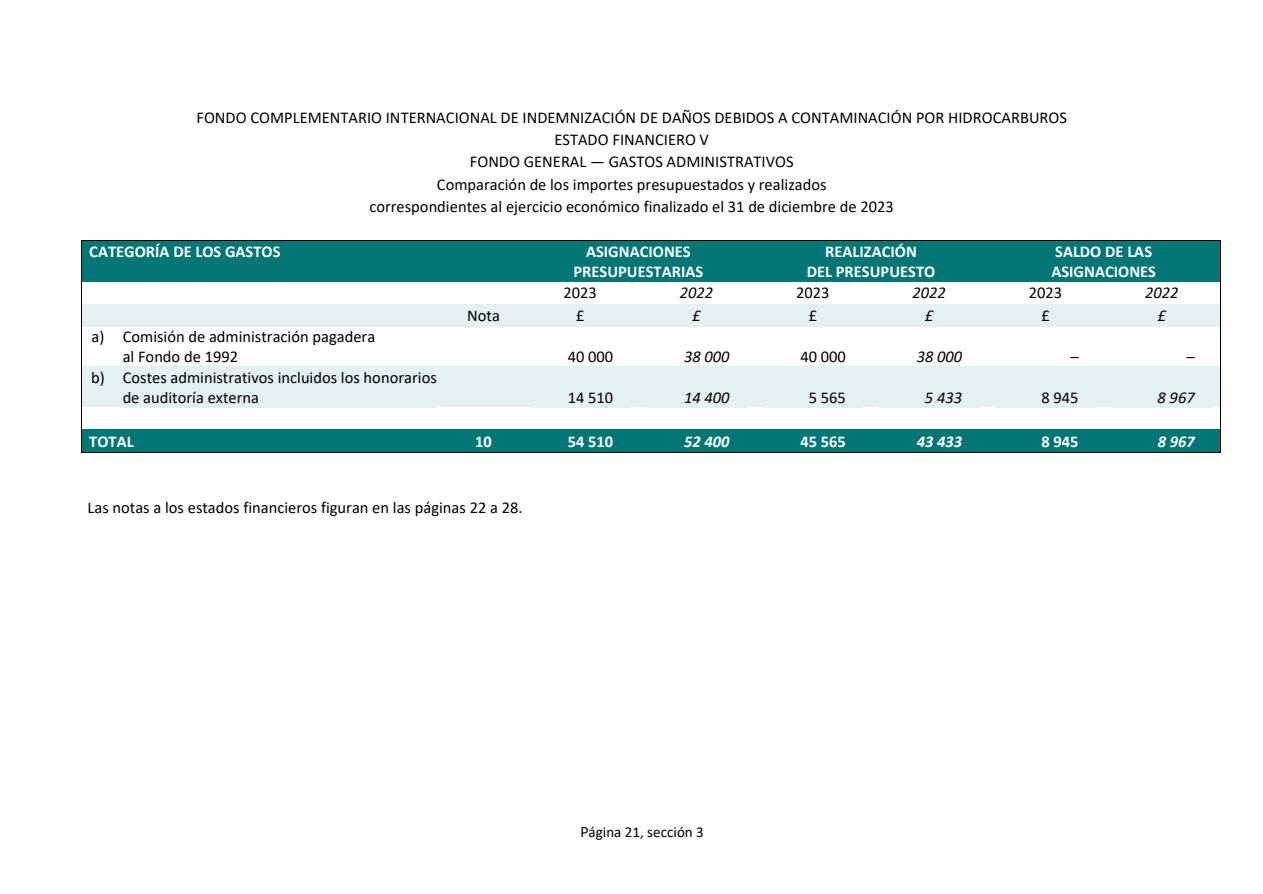
<style>
.page{position:relative;width:1263px;height:894px;background:#fff}
.page>*{position:absolute;margin:0;border:0;box-sizing:border-box;transform-origin:0 0}
.t1{font:16.5px/20.1px "Calibri";color:#000}
.t2{font:700 16.5px/20.1px "Calibri";color:#fff;text-align:center}
.t3{font:italic 16.5px "Calibri";color:#000}
.t4{font:italic 700 16.5px "Calibri";color:#fff}
.t5{font:15px "Calibri";color:#000}
.s1{font-family:"Adobe Clean"}
</style>
<div class="page">
<div style="left:82px;top:241px;width:363px;height:40px;background:#027675"></div>
<div style="left:445px;top:241px;width:77px;height:40px;background:#027675"></div>
<div style="left:522px;top:241px;width:233px;height:40px;background:#027675"></div>
<div style="left:755px;top:241px;width:232px;height:40px;background:#027675"></div>
<div style="left:987px;top:241px;width:233px;height:40px;background:#027675"></div>
<hr style="left:82px;top:240px;width:363px;height:1px;background:#000">
<hr style="left:446px;top:240px;width:76px;height:1px;background:#000">
<hr style="left:523px;top:240px;width:232px;height:1px;background:#000">
<hr style="left:755px;top:240px;width:232px;height:1px;background:#000">
<hr style="left:988px;top:240px;width:232px;height:1px;background:#000">
<hr style="left:81px;top:241px;width:1px;height:40px;background:#000">
<hr style="left:1220px;top:241px;width:1px;height:40px;background:#000">
<div style="left:82px;top:304px;width:33px;height:22px;background:#e5f1f1"></div>
<div style="left:115px;top:304px;width:330px;height:22px;background:#e5f1f1"></div>
<div style="left:445px;top:304px;width:77px;height:22px;background:#e5f1f1"></div>
<div style="left:522px;top:304px;width:116px;height:22px;background:#e5f1f1"></div>
<div style="left:638px;top:304px;width:117px;height:22px;background:#e5f1f1"></div>
<div style="left:755px;top:304px;width:116px;height:22px;background:#e5f1f1"></div>
<div style="left:871px;top:304px;width:116px;height:22px;background:#e5f1f1"></div>
<div style="left:987px;top:304px;width:117px;height:22px;background:#e5f1f1"></div>
<div style="left:1104px;top:304px;width:116px;height:22px;background:#e5f1f1"></div>
<svg style="left:81px;top:281px;width:1px;height:45px"></svg>
<svg style="left:1220px;top:281px;width:1px;height:45px"></svg>
<hr style="left:81px;top:326px;width:1px;height:40px;background:#000">
<hr style="left:1220px;top:326px;width:1px;height:40px;background:#000">
<div style="left:82px;top:366px;width:33px;height:41px;background:#e5f1f1"></div>
<div style="left:115px;top:366px;width:330px;height:41px;background:#e5f1f1"></div>
<div style="left:445px;top:366px;width:77px;height:41px;background:#e5f1f1"></div>
<div style="left:522px;top:366px;width:116px;height:41px;background:#e5f1f1"></div>
<div style="left:638px;top:366px;width:117px;height:41px;background:#e5f1f1"></div>
<div style="left:755px;top:366px;width:116px;height:41px;background:#e5f1f1"></div>
<div style="left:871px;top:366px;width:116px;height:41px;background:#e5f1f1"></div>
<div style="left:987px;top:366px;width:117px;height:41px;background:#e5f1f1"></div>
<div style="left:1104px;top:366px;width:116px;height:41px;background:#e5f1f1"></div>
<hr style="left:81px;top:366px;width:1px;height:41px;background:#000">
<hr style="left:1220px;top:366px;width:1px;height:41px;background:#000">
<div style="left:82px;top:429px;width:363px;height:23px;background:#027675"></div>
<div style="left:445px;top:429px;width:77px;height:23px;background:#027675"></div>
<div style="left:522px;top:429px;width:116px;height:23px;background:#027675"></div>
<div style="left:638px;top:429px;width:117px;height:23px;background:#027675"></div>
<div style="left:755px;top:429px;width:116px;height:23px;background:#027675"></div>
<div style="left:871px;top:429px;width:116px;height:23px;background:#027675"></div>
<div style="left:987px;top:429px;width:117px;height:23px;background:#027675"></div>
<div style="left:1104px;top:429px;width:116px;height:23px;background:#027675"></div>
<svg style="left:81px;top:407px;width:1px;height:46px"></svg>
<hr style="left:82px;top:452px;width:363px;height:1px;background:#000">
<hr style="left:445px;top:452px;width:77px;height:1px;background:#000">
<hr style="left:522px;top:452px;width:116px;height:1px;background:#000">
<hr style="left:638px;top:452px;width:117px;height:1px;background:#000">
<hr style="left:754px;top:452px;width:117px;height:1px;background:#000">
<hr style="left:871px;top:452px;width:116px;height:1px;background:#000">
<hr style="left:987px;top:452px;width:117px;height:1px;background:#000">
<hr style="left:1103px;top:452px;width:117px;height:1px;background:#000">
<svg style="left:1220px;top:407px;width:1px;height:46px"></svg>
<p class="t1" style="left:196px;top:107px;width:872px">FONDO COMPLEMENTARIO INTERNACIONAL DE INDEMNIZACIÓN DE DAÑOS DEBIDOS A CONTAMINACIÓN POR HIDROCARBUROS</p>
<p class="t1" style="left:554px;top:129px;width:156px">ESTADO FINANCIERO V</p>
<p class="t1" style="left:470px;top:151px;width:325px">FONDO GENERAL — GASTOS ADMINISTRATIVOS</p>
<p class="t1" style="left:437px;top:174px;width:391px">Comparación de los importes presupuestados y realizados</p>
<p class="t1" style="left:369px;top:196px;width:526px">correspondientes al ejercicio económico finalizado el 31 de diciembre de 2023</p>
<p class="t2" style="left:89px;top:241px;width:193px">CATEGORÍA DE LOS GASTOS</p>
<p class="t2" style="left:573px;top:241px;width:131px">ASIGNACIONES<br>PRESUPUESTARIAS</p>
<p class="t2" style="left:807px;top:241px;width:130px">REALIZACIÓN<br>DEL PRESUPUESTO</p>
<p class="t2" style="left:1055px;top:241px;width:98px">SALDO DE LAS</p>
<p class="t2" style="left:1051px;top:261px;width:106px">ASIGNACIONES</p>
<p class="t1" style="left:563px;top:282px;width:35px">2023</p>
<p class="t3" style="left:680px;top:281px;width:35px">2022</p>
<p class="t1" style="left:796px;top:282px;width:35px">2023</p>
<p class="t3" style="left:912px;top:281px;width:35px">2022</p>
<p class="t1" style="left:1029px;top:282px;width:35px">2023</p>
<p class="t3" style="left:1145px;top:281px;width:35px">2022</p>
<p class="t1" style="left:91px;top:326px;width:14px">a)</p>
<p class="t1" style="left:123px;top:326px;width:254px">Comisión de administración pagadera al Fondo de 1992</p>
<p class="t1" style="left:91px;top:366px;width:15px">b)</p>
<p class="t1" style="left:123px;top:366px;width:316px">Costes administrativos incluidos los honorarios de auditoría externa</p>
<p class="t1" style="left:467px;top:305px;width:34px">Nota</p>
<p class="t1" style="left:576px;top:305px;width:10px">£</p>
<p class="t3" style="left:692px;top:304px;width:10px">£</p>
<p class="t1" style="left:809px;top:305px;width:10px">£</p>
<p class="t3" style="left:925px;top:304px;width:10px">£</p>
<p class="t1" style="left:1041px;top:305px;width:10px">£</p>
<p class="t3" style="left:1158px;top:304px;width:10px">£</p>
<p class="t1" style="left:568px;top:346px;width:47px">40 000</p>
<p class="t3" style="left:684px;top:345px;width:47px">38 000</p>
<p class="t1" style="left:800px;top:346px;width:47px">40 000</p>
<p class="t3" style="left:917px;top:345px;width:47px">38 000</p>
<p class="t3" style="left:1070px;top:345px;width:10px">–</p>
<p class="t3" style="left:1187px;top:345px;width:10px">–</p>
<p class="t1" style="left:568px;top:386px;width:47px">14 510</p>
<p class="t3" style="left:684px;top:385px;width:47px">14 400</p>
<p class="t1" style="left:809px;top:386px;width:39px">5 565</p>
<p class="t3" style="left:925px;top:385px;width:39px">5 433</p>
<p class="t1" style="left:1041px;top:386px;width:39px">8 945</p>
<p class="t3" style="left:1158px;top:385px;width:39px">8 967</p>
<p class="t2" style="left:89px;top:430px;width:46px">TOTAL</p>
<p class="t2" style="left:475px;top:430px;width:18px">10</p>
<p class="t2" style="left:568px;top:430px;width:47px">54 510</p>
<p class="t4" style="left:684px;top:429px;width:47px">52 400</p>
<p class="t2" style="left:800px;top:430px;width:47px">45 565</p>
<p class="t4" style="left:917px;top:429px;width:47px">43 433</p>
<p class="t2" style="left:1041px;top:430px;width:39px">8 945</p>
<p class="t4" style="left:1158px;top:429px;width:39px">8 967</p>
<p class="t1" style="left:87px;top:497px;width:437px">Las notas a los estados financieros figuran en las páginas 22 a 28.</p>
<p class="t5" style="left:580px;top:820px;width:125px"><span class="s1">P</span>ágina 21, sección 3</p>
</div>
